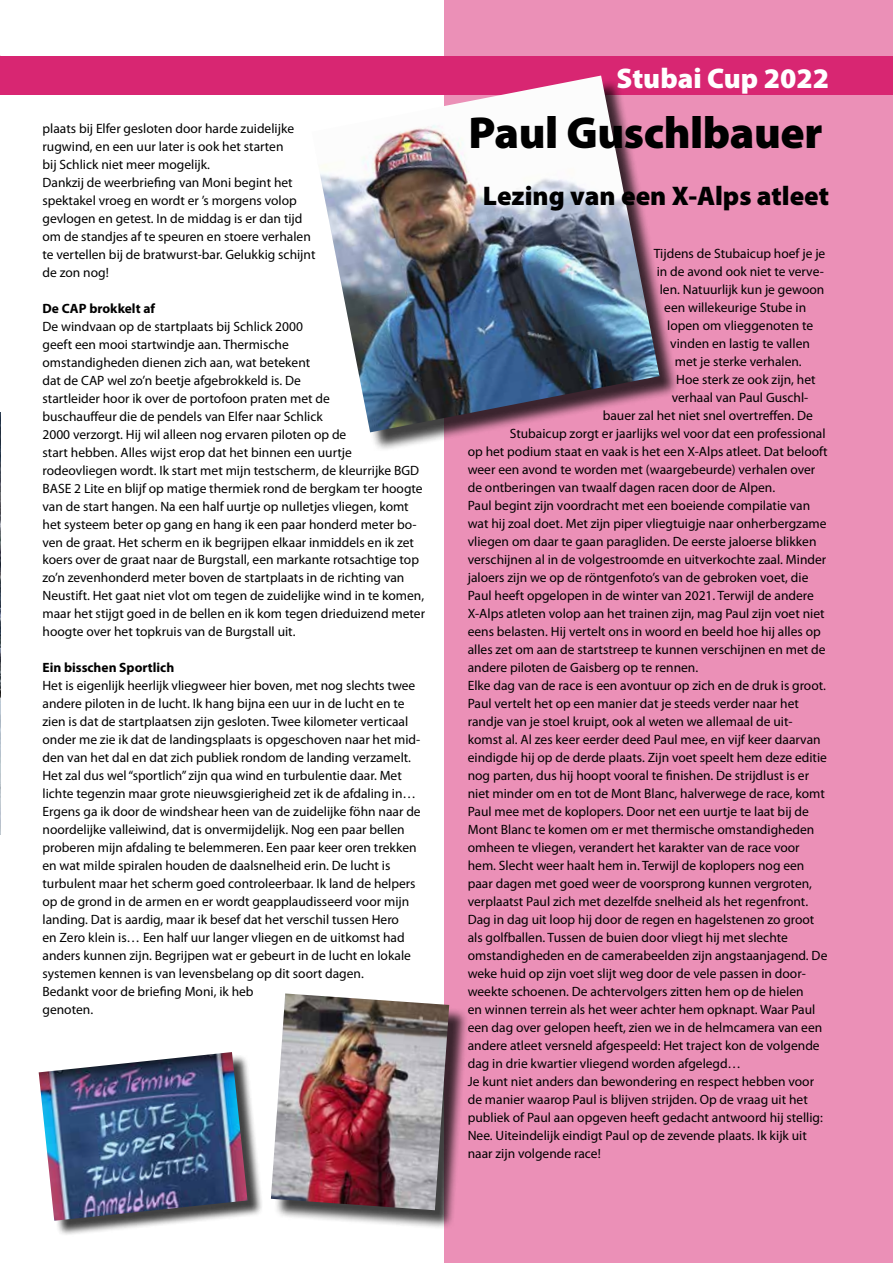
<style>
.page{position:relative;width:893px;height:1263px;background:#fff}
.page>*{position:absolute;margin:0;border:0;box-sizing:border-box;transform-origin:0 0}
.t1{font:900 45px "Myriad Pro";letter-spacing:-.01em;color:#000}
.t2{font:900 28.5px "Myriad Pro";color:#fff}
.t3{font:900 27px "Myriad Pro";color:#000}
.t4{font:13.5px/18px "Myriad Pro";color:#000}
.t5{font:700 13.5px "Myriad Pro";color:#000}
</style>
<div class="page">
<div style="left:444px;top:0;width:449px;height:1263px;background:#eb90b7"></div>
<img style="left:0;top:412px;width:1px;height:423px">
<div style="left:0;top:56px;width:893px;height:38px;background:#d82672"></div>
<div style="left:315px;top:78px;width:365px;height:374px;background:#000;opacity:.75"></div>
<img style="left:312px;top:76px;width:347px;height:356px">
<div style="left:274px;top:996px;width:195px;height:233px;background:#000;opacity:.75"></div>
<img style="left:271px;top:993px;width:178px;height:217px">
<div style="left:41px;top:1054px;width:222px;height:183px;background:#000;opacity:.75"></div>
<img style="left:39px;top:1052px;width:209px;height:169px">
<p class="t4" style="left:43px;top:119px;width:274px">plaats bij Elfer gesloten door harde zuidelijke rugwind, en een uur later is ook het starten<br>bij Schlick niet meer mogelijk.<br>Dankzij de weerbriefing van Moni begint het spektakel vroeg en wordt er ’s morgens volop gevlogen en getest. In de middag is er dan tijd om de standjes af te speuren en stoere verhalen te vertellen bij de bratwurst-bar. Gelukkig schijnt de zon nog!</p>
<p class="t5" style="left:43px;top:299px;width:114px">De CAP brokkelt af</p>
<p class="t4" style="left:43px;top:317px;width:384px">De windvaan op de startplaats bij Schlick 2000<br>geeft een mooi startwindje aan. Thermische<br>omstandigheden dienen zich aan, wat betekent<br>dat de CAP wel zo’n beetje afgebrokkeld is. De<br>startleider hoor ik over de portofoon praten met de<br>buschauffeur die de pendels van Elfer naar Schlick<br>2000 verzorgt. Hij wil alleen nog ervaren piloten op de<br>start hebben. Alles wijst erop dat het binnen een uurtje rodeovliegen wordt. Ik start met mijn testscherm, de kleurrijke BGD BASE 2 Lite en blijf op matige thermiek rond de bergkam ter hoogte van de start hangen. Na een half uurtje op nulletjes vliegen, komt het systeem beter op gang en hang ik een paar honderd meter bo&shy;ven de graat. Het scherm en ik begrijpen elkaar inmiddels en ik zet koers over de graat naar de Burgstall, een markante rotsachtige top zo’n zevenhonderd meter boven de startplaats in de richting van Neustift. Het gaat niet vlot om tegen de zuidelijke wind in te komen, maar het stijgt goed in de bellen en ik kom tegen drieduizend meter hoogte over het topkruis van de Burgstall uit.</p>
<p class="t5" style="left:43px;top:659px;width:133px">Ein bisschen Sportlich</p>
<p class="t4" style="left:43px;top:677px;width:380px">Het is eigenlijk heerlijk vliegweer hier boven, met nog slechts twee andere piloten in de lucht. Ik hang bijna een uur in de lucht en te zien is dat de startplaatsen zijn gesloten. Twee kilometer verticaal onder me zie ik dat de landingsplaats is opgeschoven naar het mid&shy;den van het dal en dat zich publiek rondom de landing verzamelt.<br>Het zal dus wel “sportlich” zijn qua wind en turbulentie daar. Met lichte tegenzin maar grote nieuwsgierigheid zet ik de afdaling in… Ergens ga ik door de windshear heen van de zuidelijke föhn naar de noordelijke valleiwind, dat is onvermijdelijk. Nog een paar bellen proberen mijn afdaling te belemmeren. Een paar keer oren trekken en wat milde spiralen houden de daalsnelheid erin. De lucht is turbulent maar het scherm goed controleerbaar. Ik land de helpers op de grond in de armen en er wordt geapplaudisseerd voor mijn landing. Dat is aardig, maar ik besef dat het verschil tussen Hero<br>en Zero klein is… Een half uur langer vliegen en de uitkomst had anders kunnen zijn. Begrijpen wat er gebeurt in de lucht en lokale systemen kennen is van levensbelang op dit soort dagen.<br>Bedankt voor de briefing Moni, ik heb<br>genoten.</p>
<h2 class="t2" style="left:616px;top:62px;width:214px">Stubai Cup 2022</h2>
<h1 class="t1" style="left:469px;top:107px;width:355px">Paul Guschlbauer</h1>
<h3 class="t3" style="left:483px;top:180px;width:348px">Lezing van een X-Alps atleet</h3>
<p class="t4" style="left:654px;top:245px;width:173px">Tijdens de Stubaicup hoef je je</p>
<p class="t4" style="left:657px;top:263px;width:169px">in de avond ook niet te verve-</p>
<p class="t4" style="left:660px;top:281px;width:166px">len. Natuurlijk kun je gewoon</p>
<p class="t4" style="left:664px;top:299px;width:143px">een willekeurige Stube in</p>
<p class="t4" style="left:667px;top:317px;width:147px">lopen om vlieggenoten te</p>
<p class="t4" style="left:670px;top:335px;width:141px">vinden en lastig te vallen</p>
<p class="t4" style="left:675px;top:353px;width:129px">met je sterke verhalen.</p>
<p class="t4" style="left:676px;top:371px;width:141px">Hoe sterk ze ook zijn, het</p>
<p class="t4" style="left:672px;top:389px;width:138px">verhaal van Paul Guschl-</p>
<p class="t4" style="left:603px;top:407px;width:212px">bauer zal het niet snel overtreffen. De</p>
<p class="t4" style="left:510px;top:425px;width:317px">Stubaicup zorgt er jaarlijks wel voor dat een professional</p>
<p class="t4" style="left:468px;top:443px;width:361px">op het podium staat en vaak is het een X-Alps atleet. Dat belooft</p>
<p class="t4" style="left:468px;top:461px;width:349px">weer een avond te worden met (waargebeurde) verhalen over</p>
<p class="t4" style="left:468px;top:479px;width:309px">de ontberingen van twaalf dagen racen door de Alpen.</p>
<p class="t4" style="left:468px;top:497px;width:344px">Paul begint zijn voordracht met een boeiende compilatie van</p>
<p class="t4" style="left:468px;top:515px;width:360px">wat hij zoal doet. Met zijn piper vliegtuigje naar onherbergzame</p>
<p class="t4" style="left:468px;top:533px;width:350px">vliegen om daar te gaan paragliden. De eerste jaloerse blikken</p>
<p class="t4" style="left:468px;top:551px;width:360px">verschijnen al in de volgestroomde en uitverkochte zaal. Minder</p>
<p class="t4" style="left:468px;top:569px;width:342px">jaloers zijn we op de röntgenfoto’s van de gebroken voet, die</p>
<p class="t4" style="left:468px;top:587px;width:348px">Paul heeft opgelopen in de winter van 2021. Terwijl de andere</p>
<p class="t4" style="left:468px;top:604px;width:358px">X-Alps atleten volop aan het trainen zijn, mag Paul zijn voet niet</p>
<p class="t4" style="left:468px;top:622px;width:355px">eens belasten. Hij vertelt ons in woord en beeld hoe hij alles op</p>
<p class="t4" style="left:468px;top:640px;width:359px">alles zet om aan de startstreep te kunnen verschijnen en met de</p>
<p class="t4" style="left:468px;top:658px;width:232px">andere piloten de Gaisberg op te rennen.</p>
<p class="t4" style="left:468px;top:676px;width:360px">Elke dag van de race is een avontuur op zich en de druk is groot.</p>
<p class="t4" style="left:468px;top:694px;width:333px">Paul vertelt het op een manier dat je steeds verder naar het</p>
<p class="t4" style="left:468px;top:712px;width:326px">randje van je stoel kruipt, ook al weten we allemaal de uit-</p>
<p class="t4" style="left:468px;top:730px;width:354px">komst al. Al zes keer eerder deed Paul mee, en vijf keer daarvan</p>
<p class="t4" style="left:468px;top:748px;width:361px">eindigde hij op de derde plaats. Zijn voet speelt hem deze editie</p>
<p class="t4" style="left:468px;top:766px;width:343px">nog parten, dus hij hoopt vooral te finishen. De strijdlust is er</p>
<p class="t4" style="left:468px;top:784px;width:359px">niet minder om en tot de Mont Blanc, halverwege de race, komt</p>
<p class="t4" style="left:468px;top:802px;width:343px">Paul mee met de koplopers. Door net een uurtje te laat bij de</p>
<p class="t4" style="left:468px;top:820px;width:348px">Mont Blanc te komen om er met thermische omstandigheden</p>
<p class="t4" style="left:468px;top:838px;width:333px">omheen te vliegen, verandert het karakter van de race voor</p>
<p class="t4" style="left:468px;top:856px;width:338px">hem. Slecht weer haalt hem in. Terwijl de koplopers nog een</p>
<p class="t4" style="left:468px;top:874px;width:346px">paar dagen met goed weer de voorsprong kunnen vergroten,</p>
<p class="t4" style="left:468px;top:892px;width:342px">verplaatst Paul zich met dezelfde snelheid als het regenfront.</p>
<p class="t4" style="left:468px;top:910px;width:348px">Dag in dag uit loop hij door de regen en hagelstenen zo groot</p>
<p class="t4" style="left:468px;top:928px;width:322px">als golfballen. Tussen de buien door vliegt hij met slechte</p>
<p class="t4" style="left:468px;top:946px;width:361px">omstandigheden en de camerabeelden zijn angstaanjagend. De</p>
<p class="t4" style="left:468px;top:964px;width:340px">weke huid op zijn voet slijt weg door de vele passen in door-</p>
<p class="t4" style="left:468px;top:982px;width:337px">weekte schoenen. De achtervolgers zitten hem op de hielen</p>
<p class="t4" style="left:468px;top:1000px;width:349px">en winnen terrein als het weer achter hem opknapt. Waar Paul</p>
<p class="t4" style="left:468px;top:1018px;width:356px">een dag over gelopen heeft, zien we in de helmcamera van een</p>
<p class="t4" style="left:468px;top:1036px;width:353px">andere atleet versneld afgespeeld: Het traject kon de volgende</p>
<p class="t4" style="left:468px;top:1054px;width:275px">dag in drie kwartier vliegend worden afgelegd…</p>
<p class="t4" style="left:468px;top:1072px;width:348px">Je kunt niet anders dan bewondering en respect hebben voor</p>
<p class="t4" style="left:468px;top:1090px;width:342px">de manier waarop Paul is blijven strijden. Op de vraag uit het</p>
<p class="t4" style="left:468px;top:1108px;width:357px">publiek of Paul aan opgeven heeft gedacht antwoord hij stellig:</p>
<p class="t4" style="left:468px;top:1126px;width:341px">Nee. Uiteindelijk eindigt Paul op de zevende plaats. Ik kijk uit</p>
<p class="t4" style="left:468px;top:1144px;width:135px">naar zijn volgende race!</p>
</div>
